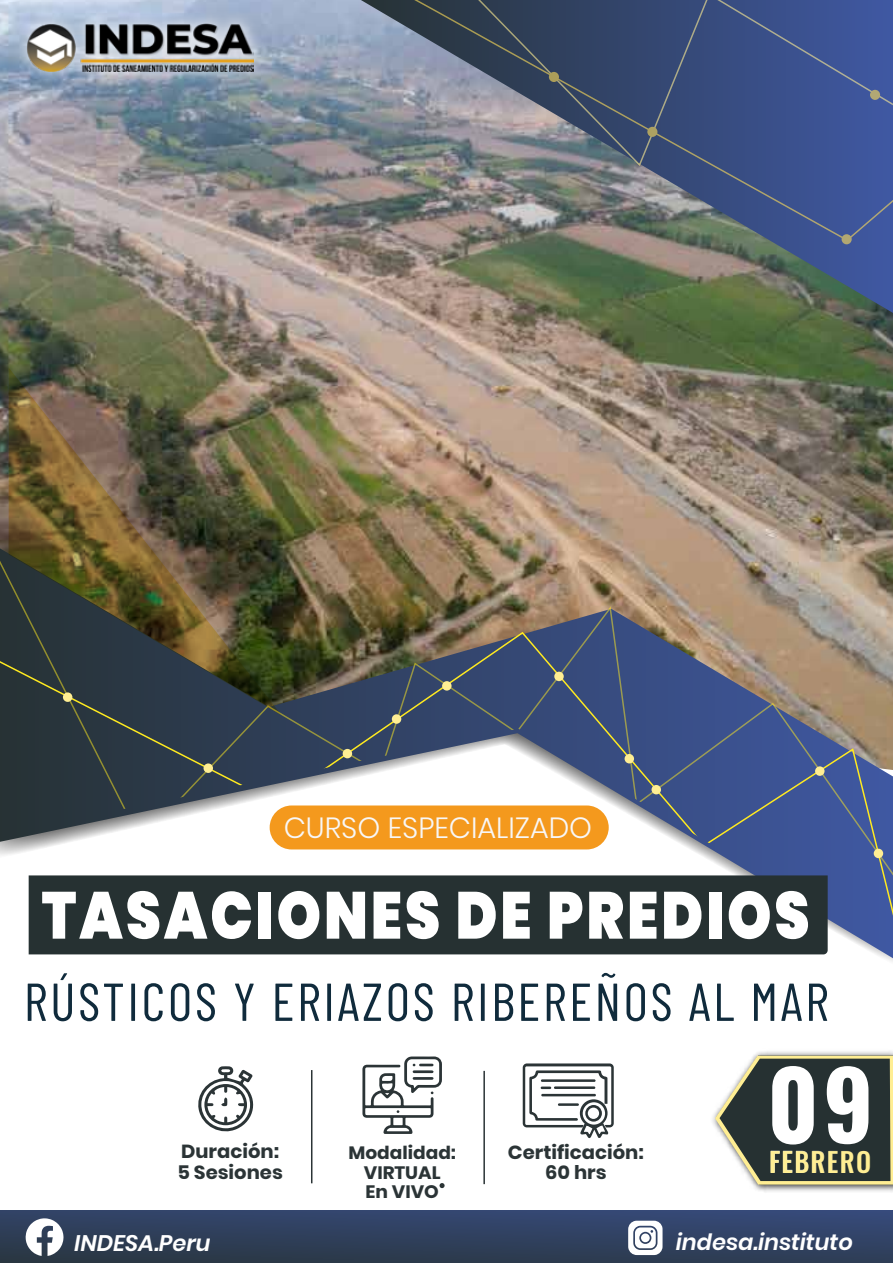
<style>
.page{position:relative;width:893px;height:1263px;background:#fff}
.page>*{position:absolute;margin:0;border:0;box-sizing:border-box;transform-origin:0 0}
.t1{font:700 93.9px "Oswald";color:#fff}
.t2{font:900 66.3px "Poppins";letter-spacing:.05em;color:#fff;scale:.85 1}
.t3{font:53.25px "Barlow Condensed";letter-spacing:.05em;color:#102b3c}
.t4{font:300 29.1px "Poppins";color:#f8f7f7}
.t5{font:500 27px "Oswald";letter-spacing:.05em;color:#ffee93}
.t6{font:italic 600 22.5px "Poppins";color:#fff}
.t7{font:700 18.9px/20.4px "Poppins";color:#2b3436}
.t8{font:700 18px/19.4px "Poppins";color:#2b3436;text-align:center}
</style>
<div class="page">
<div style="left:0;top:1210px;width:893px;height:53px;background:linear-gradient(to bottom,#354872,#2c3a4b)"></div>
<svg style="left:628px;top:1221px;width:34px;height:34px"></svg>
<div style="left:641px;top:1233px;width:9px;height:9px;background:#fff;border-radius:50%"></div>
<svg style="left:26px;top:1218px;width:38px;height:38px"></svg>
<img style="left:0;top:0;width:893px;height:543px">
<svg style="left:361px;top:0;width:532px;height:313px;background:#71786b"></svg>
<svg style="left:375px;top:0;width:518px;height:243px;background:#566381"></svg>
<div style="left:549px;top:72px;width:10px;height:10px;background:#ac9e59;border-radius:50%"></div>
<svg style="left:647px;top:127px;width:10px;height:10px"></svg>
<svg style="left:842px;top:234px;width:10px;height:10px"></svg>
<svg style="left:870px;top:90px;width:10px;height:10px"></svg>
<svg style="left:0;top:543px;width:893px;height:397px"></svg>
<div style="left:204px;top:763px;width:9px;height:10px;background:#ffee93;border-radius:50%"></div>
<div style="left:343px;top:749px;width:9px;height:9px;background:#ffee93;border-radius:50%"></div>
<div style="left:392px;top:714px;width:9px;height:10px;background:#ffee93;border-radius:50%"></div>
<div style="left:442px;top:681px;width:10px;height:10px;background:#ffee93;border-radius:50%"></div>
<div style="left:554px;top:672px;width:10px;height:9px;background:#ffee93;border-radius:50%"></div>
<div style="left:625px;top:754px;width:9px;height:9px;background:#ffee93;border-radius:50%"></div>
<div style="left:651px;top:785px;width:10px;height:9px;background:#ffee93;border-radius:50%"></div>
<div style="left:815px;top:766px;width:9px;height:10px;background:#ffee93;border-radius:50%"></div>
<div style="left:874px;top:849px;width:9px;height:9px;background:#ffee93;border-radius:50%"></div>
<img style="left:9px;top:368px;width:273px;height:347px">
<div style="left:29px;top:875px;width:799px;height:79px;background:#263132"></div>
<svg style="left:198px;top:1066px;width:56px;height:66px"></svg>
<svg style="left:362px;top:1056px;width:80px;height:78px"></svg>
<svg style="left:439px;top:1183px;width:6px;height:5px"></svg>
<svg style="left:523px;top:1063px;width:91px;height:76px"></svg>
<hr style="left:311px;top:1070px;width:1px;height:113px;background:#2b3436">
<hr style="left:483px;top:1071px;width:2px;height:113px;background:#2b3436">
<img style="left:712px;top:1051px;width:181px;height:141px">
<svg style="left:715px;top:1055px;width:178px;height:129px;background:#545b55"></svg>
<div style="left:270px;top:805px;width:339px;height:44px;background:#f4991d;border-radius:22px"></div>
<img style="left:8px;top:3px;width:265px;height:89px">
<img style="left:27px;top:23px;width:226px;height:49px">
<h3 class="t4" style="left:284px;top:811px;width:310px">CURSO ESPECIALIZADO</h3>
<h2 class="t2" style="left:42px;top:877px;width:905px">TASACIONES DE PREDIOS</h2>
<h3 class="t3" style="left:24px;top:964px;width:806px">RÚSTICOS Y ERIAZOS RIBEREÑOS AL MAR</h3>
<h1 class="t1" style="left:768px;top:1040px;width:106px">09</h1>
<p class="t7" style="left:177px;top:1141px;width:107px">Duración:<br>5 Sesiones</p>
<p class="t8" style="left:348px;top:1143px;width:109px">Modalidad:<br>VIRTUAL<br>En VIVO</p>
<p class="t7" style="left:508px;top:1142px;width:137px;text-align:center">Certificación:<br>60 hrs</p>
<h3 class="t5" style="left:769px;top:1143px;width:104px">FEBRERO</h3>
<p class="t6" style="left:75px;top:1230px;width:137px">INDESA.Peru</p>
<p class="t6" style="left:676px;top:1229px;width:179px">indesa.instituto</p>
</div>
